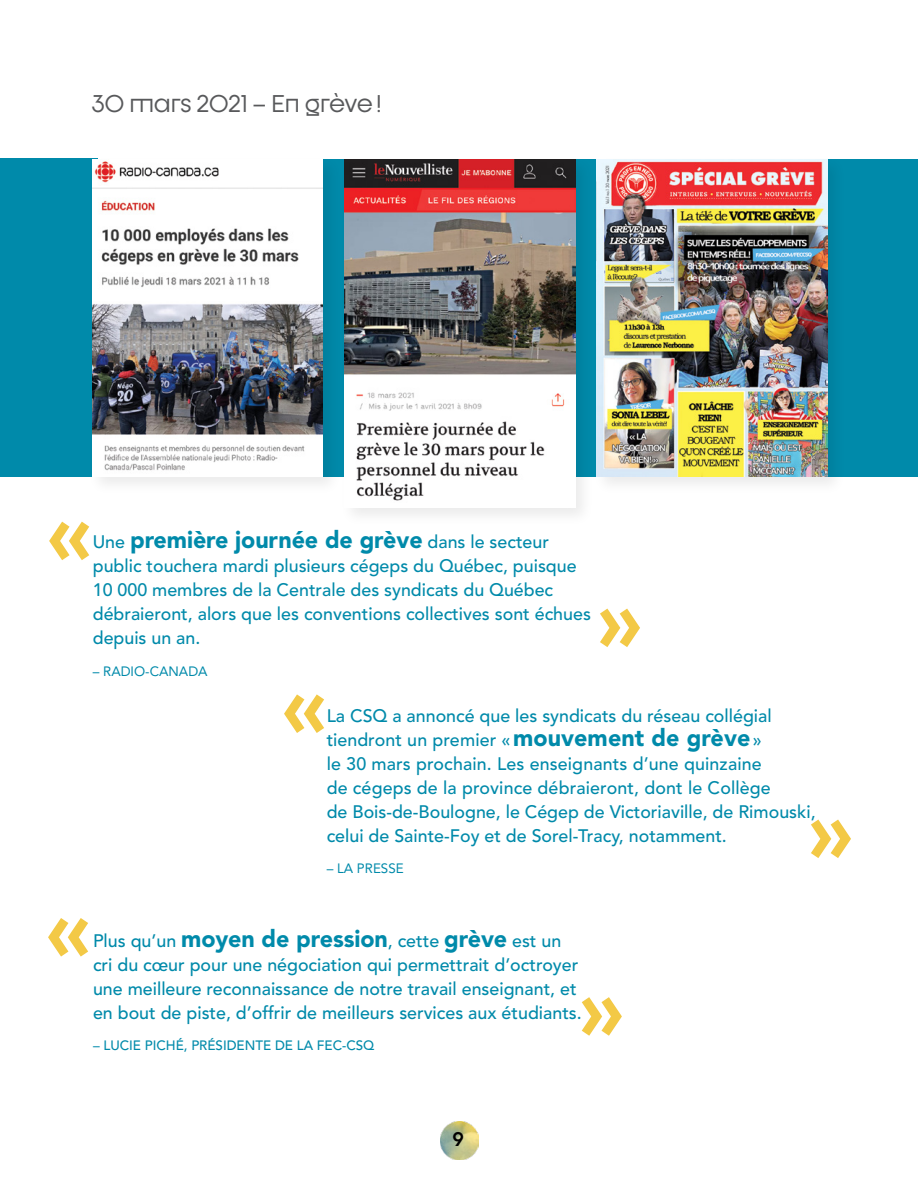
<style>
.page{position:relative;width:918px;height:1188px;background:#fff}
.page>*{position:absolute;margin:0;border:0;box-sizing:border-box;transform-origin:0 0}
.t1{font:900 24px "Avenir LT Std";letter-spacing:-.005em;color:#008aaa}
.t2{font:24px "Dystopian";color:#58595b}
.t3{font:700 19.5px "Dystopian";color:#000}
.t4{font:500 18px/24px "Avenir LT Std";color:#008aaa}
.t5{font:500 13.5px "Avenir LT Std";color:#008aaa}
.t6{font:13.5px "Avenir LT Std";color:#008aaa}
.s1{font-weight:500;font-size:18px}
.s2{font-weight:900;font-size:24px}
.s3{font-weight:400}
</style>
<div class="page">
<div style="left:0;top:159px;width:97px;height:318px;background:#008aaa"></div>
<div style="left:322px;top:159px;width:596px;height:317px;background:#008aaa"></div>
<div style="left:592px;top:155px;width:254px;height:341px;background:#000;opacity:.08"></div>
<img style="left:596px;top:159px;width:231px;height:317px">
<div style="left:340px;top:155px;width:254px;height:372px;background:#000;opacity:.08"></div>
<img style="left:344px;top:159px;width:231px;height:348px">
<div style="left:88px;top:155px;width:254px;height:341px;background:#000;opacity:.08"></div>
<img style="left:92px;top:159px;width:231px;height:317px">
<svg style="left:49px;top:522px;width:40px;height:38px"></svg>
<svg style="left:48px;top:918px;width:40px;height:39px"></svg>
<svg style="left:600px;top:609px;width:40px;height:38px"></svg>
<svg style="left:582px;top:997px;width:40px;height:39px"></svg>
<svg style="left:284px;top:694px;width:40px;height:39px"></svg>
<svg style="left:811px;top:820px;width:40px;height:38px"></svg>
<img style="left:440px;top:1121px;width:38px;height:38px">
<h1 class="t2" style="left:92px;top:89px;width:292px">30 mars 2021 – En grève!</h1>
<h1 class="t1" style="left:93px;top:526px;width:458px"><span class="s1">Une</span> première journée de grève <span class="s1">dans le secteur</span></h1>
<p class="t4" style="left:93px;top:555px;width:500px">public touchera mardi plusieurs cégeps du Québec, puisque 10 000 membres de la Centrale des syndicats du Québec débraieront, alors que les conventions collectives sont échues depuis un an.</p>
<p class="t6" style="left:93px;top:663px;width:116px">– RADIO-CANADA</p>
<p class="t4" style="left:327px;top:704px;width:490px">La CSQ a annoncé que les syndicats du réseau collégial tiendront un premier «<span class="s2">mouvement de grève</span>»<br>le 30 mars prochain. Les enseignants d’une quinzaine<br>de cégeps de la province débraieront, dont le Collège<br>de Bois-de-Boulogne, le Cégep de Victoriaville, de Rimouski, celui de Sainte-Foy et de Sorel-Tracy, notamment.</p>
<p class="t6" style="left:327px;top:861px;width:79px">– LA PRESSE</p>
<p class="t4" style="left:93px;top:929px;width:490px">Plus qu’un <span class="s2">moyen de pression</span>, cette <span class="s2">grève</span> est un cri du cœur pour une négociation qui permettrait d’octroyer une meilleure reconnaissance de notre travail enseignant, et en bout de piste, d’offrir de meilleurs services aux étudiants.</p>
<p class="t5" style="left:93px;top:1038px;width:283px"><span class="s3">–</span> LUCIE PICHÉ, PRÉSIDENTE DE LA FEC-CSQ</p>
<p class="t3" style="left:453px;top:1127px;width:12px">9</p>
</div>
